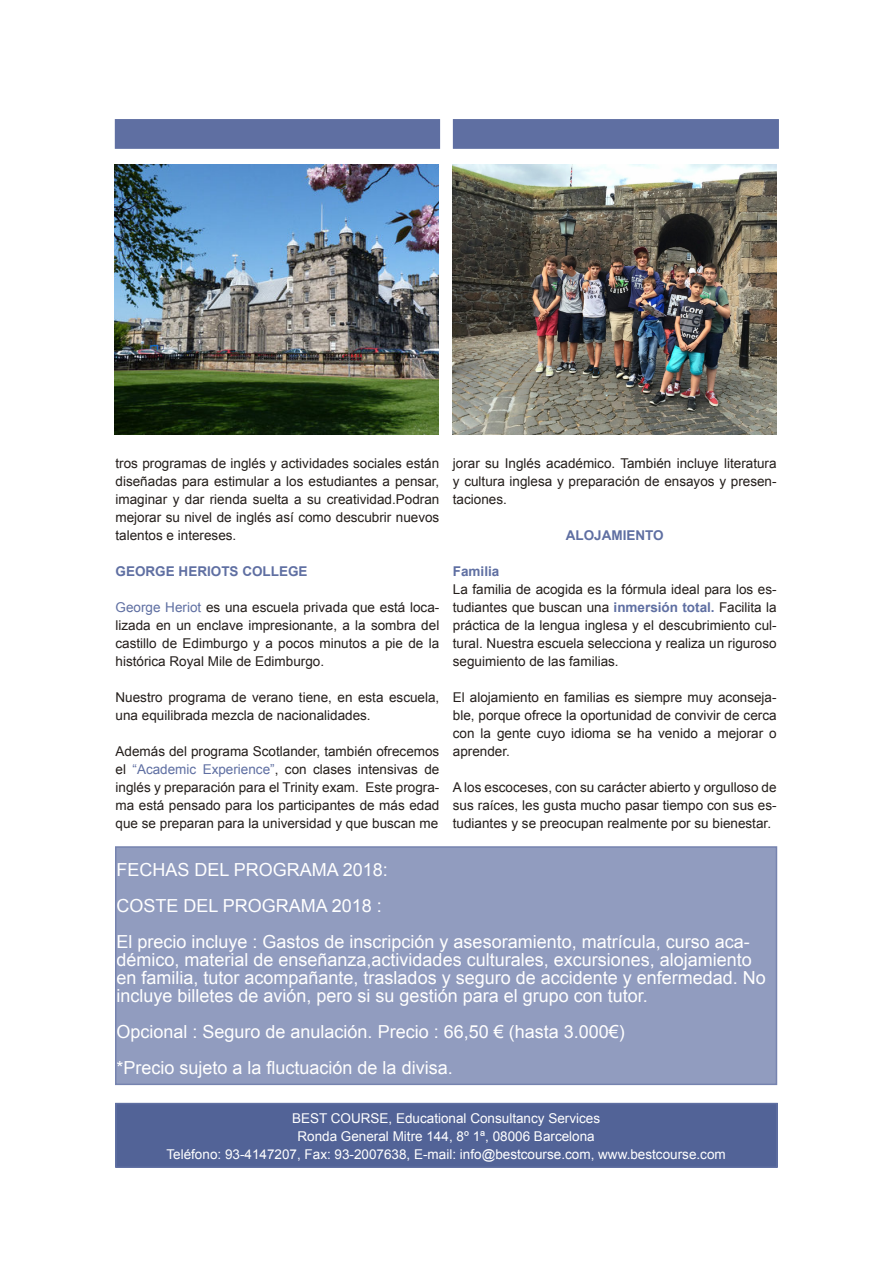
<style>
.page{position:relative;width:893px;height:1263px;background:#fff}
.page>*{position:absolute;margin:0;border:0;box-sizing:border-box;transform-origin:0 0}
.t1{font:18px/18px "Arial";color:#fff}
.t2{font:13.5px/18px "Arial";color:#241e1b;text-align:justify}
.t3{font:13.5px "Arial";color:#fff}
.t4{font:700 13.5px "Arial";color:#5f6fa2}
.s1{color:#5f6fa2}
.s2{font-weight:700;color:#5f6fa2}
</style>
<div class="page">
<div style="left:116px;top:1103px;width:661px;height:64px;background:#526397"></div>
<div style="left:115px;top:1103px;width:663px;height:65px;border:2px solid #5f6fa2"></div>
<div style="left:115px;top:119px;width:325px;height:30px;background:#5f6fa2;border:2px solid #5f6fa2"></div>
<div style="left:453px;top:119px;width:326px;height:30px;background:#5f6fa2;border:2px solid #5f6fa2"></div>
<img style="left:453px;top:165px;width:324px;height:270px">
<img style="left:115px;top:165px;width:324px;height:270px">
<div style="left:116px;top:847px;width:660px;height:237px;background:#919cbf"></div>
<div style="left:115px;top:846px;width:662px;height:239px;border:2px solid #7683af"></div>
<p class="t2" style="left:116px;top:454px;width:325px">tros programas de inglés y actividades sociales están diseñadas para estimular a los estudiantes a pensar, imaginar y dar rienda suelta a su creatividad.Podran mejorar su nivel de inglés así como descubrir nuevos talentos e intereses.</p>
<p class="t4" style="left:116px;top:562px;width:194px">GEORGE HERIOTS COLLEGE</p>
<p class="t2" style="left:116px;top:598px;width:325px"><span class="s1">George Heriot</span> es una escuela privada que está loca&shy;lizada en un enclave impresionante, a la sombra del castillo de Edimburgo y a pocos minutos a pie de la histórica Royal Mile de Edimburgo.</p>
<p class="t2" style="left:116px;top:688px;width:325px">Nuestro programa de verano tiene, en esta escuela, una equilibrada mezcla de nacionalidades.</p>
<p class="t2" style="left:116px;top:742px;width:325px">Además del programa Scotlander, también ofrecemos el <span class="s1">“Academic Experience”</span>, con clases intensivas de inglés y preparación para el Trinity exam. Este progra&shy;ma está pensado para los participantes de más edad que se preparan para la universidad y que buscan me</p>
<p class="t2" style="left:453px;top:454px;width:325px">jorar su Inglés académico. También incluye literatura y cultura inglesa y preparación de ensayos y presen&shy;taciones.</p>
<p class="t4" style="left:566px;top:526px;width:100px">ALOJAMIENTO</p>
<p class="t4" style="left:453px;top:562px;width:48px">Familia</p>
<p class="t2" style="left:453px;top:580px;width:325px">La familia de acogida es la fórmula ideal para los es&shy;tudiantes que buscan una <span class="s2">inmersión total.</span> Facilita la práctica de la lengua inglesa y el descubrimiento cul&shy;tural. Nuestra escuela selecciona y realiza un riguroso seguimiento de las familias.</p>
<p class="t2" style="left:453px;top:688px;width:325px">El alojamiento en familias es siempre muy aconseja&shy;ble, porque ofrece la oportunidad de convivir de cerca con la gente cuyo idioma se ha venido a mejorar o aprender.</p>
<p class="t2" style="left:453px;top:778px;width:325px">A los escoceses, con su carácter abierto y orgulloso de sus raíces, les gusta mucho pasar tiempo con sus es&shy;tudiantes y se preocupan realmente por su bienestar.</p>
<p class="t1" style="left:116px;top:861px;width:273px">FECHAS DEL PROGRAMA 2018:</p>
<p class="t1" style="left:116px;top:897px;width:267px">COSTE DEL PROGRAMA 2018 :</p>
<p class="t1" style="left:116px;top:933px;width:651px">El precio incluye : Gastos de inscripción y asesoramiento, matrícula, curso aca&shy;démico, material de enseñanza,actividades culturales, excursiones, alojamiento en familia, tutor acompañante, traslados y seguro de accidente y enfermedad. No incluye billetes de avión, pero si su gestión para el grupo con tutor.</p>
<p class="t1" style="left:116px;top:1023px;width:510px">Opcional : Seguro de anulación. Precio : 66,50 € (hasta 3.000€)</p>
<p class="t1" style="left:116px;top:1059px;width:338px">*Precio sujeto a la fluctuación de la divisa.</p>
<p class="t3" style="left:292px;top:1109px;width:310px">BEST COURSE, Educational Consultancy Services</p>
<p class="t3" style="left:297px;top:1127px;width:299px">Ronda General Mitre 144, 8º 1ª, 08006 Barcelona</p>
<p class="t3" style="left:166px;top:1145px;width:561px">Teléfono: 93-4147207, Fax: 93-2007638, E-mail: info@bestcourse.com, www.bestcourse.com</p>
</div>
